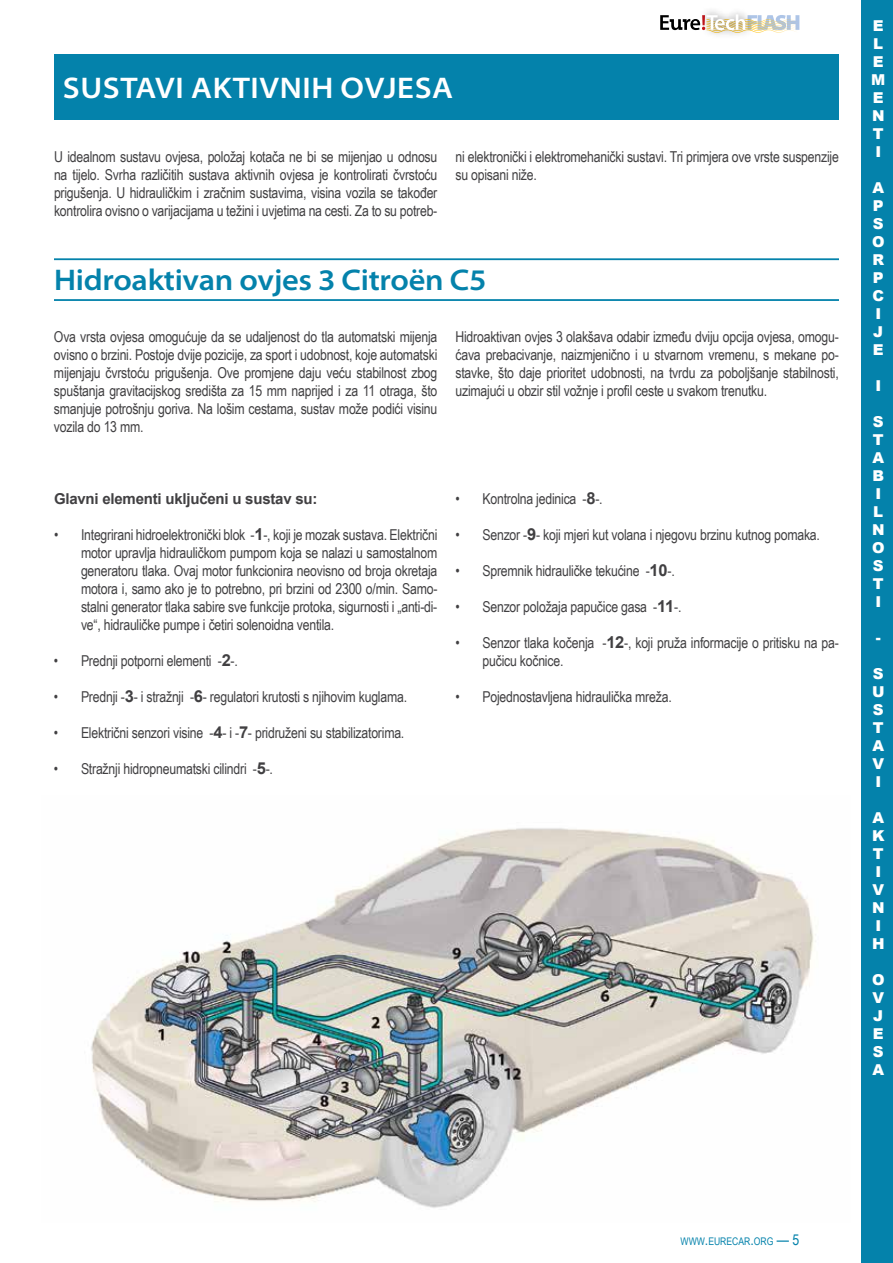
<style>
.page{position:relative;width:893px;height:1263px;background:#fff}
.page>*{position:absolute;margin:0;border:0;box-sizing:border-box;transform-origin:0 0}
.t1{font:600 semi-expanded 30px "Myriad Pro";letter-spacing:-.01em;color:#0482ab}
.t2{font:600 semi-expanded 30px "Myriad Pro";letter-spacing:.02em;color:#fff}
.t3{font:15px/18px "Arial Narrow";letter-spacing:-.015em;color:#414042;text-align:justify}
.t4{font:900 15px/18px "Arial";color:#fff}
.t5{font:700 15px "Arial";letter-spacing:-.015em;color:#414042}
.t6{font:10.5px "Arial Narrow";color:#0482ab}
.s1{font-family:"Arial";font-weight:700;font-size:16.5px}
.s2{font-size:15px}
</style>
<div class="page">
<svg style="left:660px;top:14px;width:139px;height:19px"></svg>
<img style="left:91px;top:828px;width:725px;height:380px">
<div style="left:862px;top:0;width:31px;height:1263px;background:#0482ab"></div>
<hr style="left:54px;top:258px;width:785px;height:2px;background:#0482ab">
<hr style="left:54px;top:299px;width:785px;height:2px;background:#0482ab">
<div style="left:54px;top:54px;width:785px;height:66px;background:#0482ab"></div>
<h1 class="t2" style="left:63px;top:71px;width:392px">SUSTAVI AKTIVNIH OVJESA</h1>
<p class="t3" style="left:54px;top:147px;width:385px">U idealnom sustavu ovjesa, položaj kotača ne bi se mijenjao u odnosu na tijelo. Svrha različitih sustava aktivnih ovjesa je kontrolirati čvrstoću prigušenja. U hidrauličkim i zračnim sustavima, visina vozila se također kontrolira ovisno o varijacijama u težini i uvjetima na cesti. Za to su potreb-</p>
<p class="t3" style="left:455px;top:147px;width:385px">ni elektronički i elektromehanički sustavi. Tri primjera ove vrste suspenzije su opisani niže.</p>
<h1 class="t1" style="left:54px;top:263px;width:434px">Hidroaktivan ovjes 3 Citroën C5</h1>
<p class="t3" style="left:54px;top:327px;width:385px">Ova vrsta ovjesa omogućuje da se udaljenost do tla automatski mijenja ovisno o brzini. Postoje dvije pozicije, za sport i udobnost, koje automatski mijenjaju čvrstoću prigušenja. Ove promjene daju veću stabilnost zbog spuštanja gravitacijskog središta za 15 mm naprijed i za 11 otraga, što smanjuje potrošnju goriva. Na lošim cestama, sustav može podići visinu vozila do 13 mm.</p>
<p class="t3" style="left:455px;top:327px;width:385px">Hidroaktivan ovjes 3 olakšava odabir između dviju opcija ovjesa, omogu&shy;ćava prebacivanje, naizmjenično i u stvarnom vremenu, s mekane po&shy;stavke, što daje prioritet udobnosti, na tvrdu za poboljšanje stabilnosti, uzimajući u obzir stil vožnje i profil ceste u svakom trenutku.</p>
<p class="t5" style="left:54px;top:489px;width:265px">Glavni elementi uključeni u sustav su:</p>
<p class="t3" style="left:81px;top:525px;width:358px;text-indent:-27px">• Integrirani hidroelektronički blok -<span class="s1">1</span>-, koji je mozak sustava. Električni motor upravlja hidrauličkom pumpom koja se nalazi u samostalnom generatoru tlaka. Ovaj motor funkcionira neovisno od broja okretaja motora i, samo ako je to potrebno, pri brzini od 2300 o/min. Samo&shy;stalni generator tlaka sabire sve funkcije protoka, sigurnosti i „anti-di&shy;ve“, hidrauličke pumpe i četiri solenoidna ventila.</p>
<p class="t3" style="left:54px;top:651px;width:185px">• Prednji potporni elementi -<span class="s1">2</span>-.</p>
<p class="t3" style="left:54px;top:687px;width:355px">• Prednji -<span class="s1">3</span>- i stražnji -<span class="s1">6</span>- regulatori krutosti s njihovim kuglama.</p>
<p class="t3" style="left:54px;top:723px;width:352px">• Električni senzori visine -<span class="s1">4</span>- i -<span class="s1">7</span>- pridruženi su stabilizatorima.</p>
<p class="t3" style="left:54px;top:759px;width:221px">• Stražnji hidropneumatski cilindri -<span class="s1">5</span>-.</p>
<p class="t3" style="left:455px;top:489px;width:149px">• Kontrolna jedinica -<span class="s1">8</span>-.</p>
<p class="t3" style="left:455px;top:525px;width:366px">• Senzor -<span class="s1">9</span>- koji mjeri kut volana i njegovu brzinu kutnog pomaka.</p>
<p class="t3" style="left:455px;top:561px;width:221px">• Spremnik hidrauličke tekućine -<span class="s1">10</span>-.</p>
<p class="t3" style="left:455px;top:597px;width:227px">• Senzor položaja papučice gasa -<span class="s1">11</span>-.</p>
<p class="t3" style="left:482px;top:633px;width:358px;text-indent:-27px">• Senzor tlaka kočenja -<span class="s1">12</span>-, koji pruža informacije o pritisku na pa&shy;pučicu kočnice.</p>
<p class="t3" style="left:455px;top:687px;width:218px">• Pojednostavljena hidraulička mreža.</p>
<p class="t4" style="left:871px;top:16px;width:16px">E<br>L<br>E<br>M<br>E<br>N<br>T<br>I</p>
<p class="t4" style="left:872px;top:178px;width:14px">A<br>P<br>S<br>O<br>R<br>P<br>C<br>I<br>J<br>E</p>
<p class="t4" style="left:875px;top:376px;width:7px">I</p>
<p class="t4" style="left:872px;top:412px;width:14px">S<br>T<br>A<br>B<br>I<br>L<br>N<br>O<br>S<br>T<br>I</p>
<p class="t4" style="left:876px;top:628px;width:6px">-</p>
<p class="t4" style="left:872px;top:664px;width:14px;text-align:justify">S U S T A V I</p>
<p class="t4" style="left:872px;top:808px;width:14px">A<br>K<br>T<br>I<br>V<br>N<br>I<br>H</p>
<p class="t4" style="left:872px;top:970px;width:14px;text-align:justify">O V J E S A</p>
<p class="t6" style="left:680px;top:1233px;width:120px">WWW<span class="s2">.</span>EURECAR<span class="s2">.</span>ORG <span class="s2">— 5</span></p>
</div>
